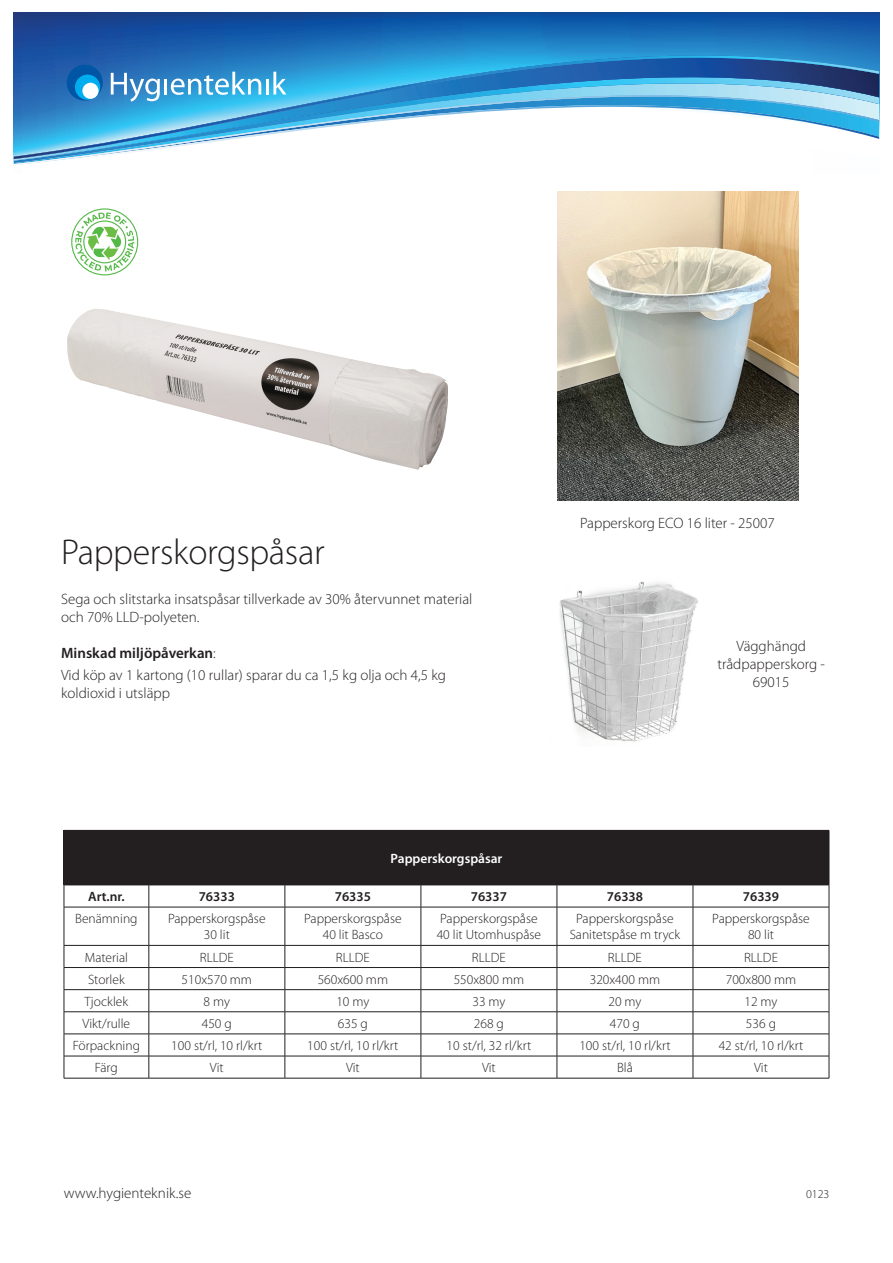
<style>
.page{position:relative;width:893px;height:1263px;background:#fff}
.page>*{position:absolute;margin:0;border:0;box-sizing:border-box;transform-origin:0 0}
.t1{font:300 36px "Myriad Pro";letter-spacing:-.01em;color:#231f20}
.Brödtext_10{font:300 15px/18px "Myriad Pro";color:#231f20}
.Brödtext_10-2{font:600 15px "Myriad Pro";color:#231f20}
.t2{font:300 13.5px/16.2px "Myriad Pro";color:#231f20;text-align:center}
.t3{font:600 13.5px "Myriad Pro";color:#231f20}
.t4{font:600 13.5px "Myriad Pro";color:#fff}
.t5{font:300 12px "Myriad Pro";color:#231f20}
.s1{font-weight:300}
</style>
<div class="page">
<svg style="left:14px;top:12px;width:865px;height:25px;background:#1254a2"></svg>
<svg style="left:14px;top:37px;width:865px;height:124px;background:#3381c1"></svg>
<svg style="left:14px;top:56px;width:865px;height:103px"></svg>
<div style="left:67px;top:65px;width:36px;height:36px;background:#0155a5;border-radius:50%"></div>
<div style="left:75px;top:75px;width:25px;height:25px;background:#00aeef;border-radius:50%"></div>
<svg style="left:111px;top:73px;width:49px;height:29px"></svg>
<hr style="left:164px;top:79px;width:3px;height:16px;background:#fff">
<svg style="left:171px;top:72px;width:90px;height:23px"></svg>
<hr style="left:266px;top:79px;width:3px;height:16px;background:#fff">
<svg style="left:273px;top:72px;width:13px;height:23px"></svg>
<div style="left:82px;top:83px;width:17px;height:16px;background:#fff;border-radius:50%"></div>
<img style="left:67px;top:309px;width:381px;height:161px">
<div style="left:71px;top:208px;width:67px;height:67px;border:1px solid #54b947;border-radius:50%"></div>
<svg style="left:75px;top:212px;width:59px;height:60px"></svg>
<img style="left:557px;top:191px;width:241px;height:309px">
<img style="left:559px;top:581px;width:139px;height:161px">
<div style="left:64px;top:830px;width:765px;height:55px;background:#231f20"></div>
<hr style="left:829px;top:830px;width:1px;height:55px;background:#231f20">
<hr style="left:64px;top:885px;width:85px;height:1px;background:#231f20">
<svg style="left:64px;top:885px;width:1px;height:22px"></svg>
<hr style="left:149px;top:885px;width:136px;height:1px;background:#231f20">
<svg style="left:149px;top:885px;width:1px;height:22px"></svg>
<hr style="left:285px;top:885px;width:136px;height:1px;background:#231f20">
<svg style="left:285px;top:885px;width:1px;height:22px"></svg>
<hr style="left:421px;top:885px;width:136px;height:1px;background:#231f20">
<svg style="left:421px;top:885px;width:1px;height:22px"></svg>
<hr style="left:557px;top:885px;width:136px;height:1px;background:#231f20">
<svg style="left:557px;top:885px;width:1px;height:22px"></svg>
<hr style="left:693px;top:885px;width:136px;height:1px;background:#231f20">
<svg style="left:693px;top:885px;width:1px;height:22px"></svg>
<svg style="left:829px;top:885px;width:1px;height:22px"></svg>
<hr style="left:64px;top:907px;width:85px;height:1px;background:#231f20">
<hr style="left:64px;top:907px;width:1px;height:38px;background:#231f20">
<hr style="left:149px;top:907px;width:136px;height:1px;background:#231f20">
<hr style="left:149px;top:907px;width:1px;height:38px;background:#231f20">
<hr style="left:285px;top:907px;width:136px;height:1px;background:#231f20">
<hr style="left:285px;top:907px;width:1px;height:38px;background:#231f20">
<hr style="left:421px;top:907px;width:136px;height:1px;background:#231f20">
<hr style="left:421px;top:907px;width:1px;height:38px;background:#231f20">
<hr style="left:557px;top:907px;width:136px;height:1px;background:#231f20">
<hr style="left:557px;top:907px;width:1px;height:38px;background:#231f20">
<hr style="left:693px;top:907px;width:136px;height:1px;background:#231f20">
<hr style="left:693px;top:907px;width:1px;height:38px;background:#231f20">
<hr style="left:829px;top:907px;width:1px;height:38px;background:#231f20">
<hr style="left:64px;top:945px;width:85px;height:1px;background:#231f20">
<hr style="left:149px;top:945px;width:136px;height:1px;background:#231f20">
<hr style="left:285px;top:945px;width:136px;height:1px;background:#231f20">
<hr style="left:421px;top:945px;width:136px;height:1px;background:#231f20">
<hr style="left:557px;top:945px;width:136px;height:1px;background:#231f20">
<hr style="left:693px;top:945px;width:136px;height:1px;background:#231f20">
<hr style="left:64px;top:967px;width:85px;height:1px;background:#231f20">
<hr style="left:149px;top:967px;width:136px;height:1px;background:#231f20">
<hr style="left:285px;top:967px;width:136px;height:1px;background:#231f20">
<hr style="left:421px;top:967px;width:136px;height:1px;background:#231f20">
<hr style="left:557px;top:967px;width:136px;height:1px;background:#231f20">
<hr style="left:693px;top:967px;width:136px;height:1px;background:#231f20">
<hr style="left:64px;top:989px;width:85px;height:1px;background:#231f20">
<hr style="left:149px;top:989px;width:136px;height:1px;background:#231f20">
<hr style="left:285px;top:989px;width:136px;height:1px;background:#231f20">
<hr style="left:421px;top:989px;width:136px;height:1px;background:#231f20">
<hr style="left:557px;top:989px;width:136px;height:1px;background:#231f20">
<hr style="left:693px;top:989px;width:136px;height:1px;background:#231f20">
<hr style="left:64px;top:1011px;width:85px;height:1px;background:#231f20">
<hr style="left:149px;top:1011px;width:136px;height:1px;background:#231f20">
<hr style="left:285px;top:1011px;width:136px;height:1px;background:#231f20">
<hr style="left:421px;top:1011px;width:136px;height:1px;background:#231f20">
<hr style="left:557px;top:1011px;width:136px;height:1px;background:#231f20">
<hr style="left:693px;top:1011px;width:136px;height:1px;background:#231f20">
<hr style="left:64px;top:1034px;width:85px;height:1px;background:#231f20">
<hr style="left:149px;top:1034px;width:136px;height:1px;background:#231f20">
<hr style="left:285px;top:1034px;width:136px;height:1px;background:#231f20">
<hr style="left:421px;top:1034px;width:136px;height:1px;background:#231f20">
<hr style="left:557px;top:1034px;width:136px;height:1px;background:#231f20">
<hr style="left:693px;top:1034px;width:136px;height:1px;background:#231f20">
<hr style="left:64px;top:1056px;width:85px;height:1px;background:#231f20">
<svg style="left:64px;top:945px;width:1px;height:133px"></svg>
<hr style="left:149px;top:1056px;width:136px;height:1px;background:#231f20">
<svg style="left:149px;top:945px;width:1px;height:133px"></svg>
<hr style="left:285px;top:1056px;width:136px;height:1px;background:#231f20">
<svg style="left:285px;top:945px;width:1px;height:133px"></svg>
<hr style="left:421px;top:1056px;width:136px;height:1px;background:#231f20">
<svg style="left:421px;top:945px;width:1px;height:133px"></svg>
<hr style="left:557px;top:1056px;width:136px;height:1px;background:#231f20">
<svg style="left:557px;top:945px;width:1px;height:133px"></svg>
<hr style="left:693px;top:1056px;width:136px;height:1px;background:#231f20">
<svg style="left:693px;top:945px;width:1px;height:133px"></svg>
<svg style="left:829px;top:945px;width:1px;height:133px"></svg>
<hr style="left:64px;top:1078px;width:85px;height:1px;background:#231f20">
<hr style="left:149px;top:1078px;width:136px;height:1px;background:#231f20">
<hr style="left:285px;top:1078px;width:136px;height:1px;background:#231f20">
<hr style="left:421px;top:1078px;width:136px;height:1px;background:#231f20">
<hr style="left:557px;top:1078px;width:136px;height:1px;background:#231f20">
<hr style="left:693px;top:1078px;width:136px;height:1px;background:#231f20">
<p class="t1" style="left:61px;top:530px;width:265px">Papperskorgspåsar</p>
<p class="Brödtext_10" style="left:61px;top:589px;width:413px">Sega och slitstarka insatspåsar tillverkade av 30% återvunnet material och 70% LLD-polyeten.</p>
<p class="Brödtext_10-2" style="left:61px;top:643px;width:156px">Minskad miljöpåverkan<span class="s1">:</span></p>
<p class="Brödtext_10" style="left:61px;top:666px;width:387px">Vid köp av 1 kartong (10 rullar) sparar du ca 1,5 kg olja och 4,5 kg koldioxid i utsläpp</p>
<p class="t4" style="left:391px;top:850px;width:113px">Papperskorgspåsar</p>
<p class="Brödtext_10" style="left:580px;top:513px;width:196px">Papperskorg ECO 16 liter - 25007</p>
<p class="Brödtext_10" style="left:717px;top:637px;width:109px;text-align:center">Vägghängd trådpapperskorg -<br>69015</p>
<p class="t3" style="left:88px;top:888px;width:38px">Art.nr.</p>
<p class="t3" style="left:199px;top:888px;width:38px">76333</p>
<p class="t3" style="left:335px;top:888px;width:38px">76335</p>
<p class="t3" style="left:471px;top:888px;width:38px">76337</p>
<p class="t3" style="left:607px;top:888px;width:38px">76338</p>
<p class="t3" style="left:743px;top:888px;width:38px">76339</p>
<p class="t2" style="left:75px;top:910px;width:64px">Benämning</p>
<p class="t2" style="left:168px;top:910px;width:99px">Papperskorgspåse<br>30 lit</p>
<p class="t2" style="left:304px;top:910px;width:99px">Papperskorgspåse<br>40 lit Basco</p>
<p class="t2" style="left:437px;top:910px;width:106px;text-align:left">Papperskorgspåse<br>40 lit Utomhuspåse</p>
<p class="t2" style="left:570px;top:910px;width:112px">Papperskorgspåse<br>Sanitetspåse m tryck</p>
<p class="t2" style="left:712px;top:910px;width:99px">Papperskorgspåse<br>80 lit</p>
<p class="t2" style="left:85px;top:949px;width:45px">Material</p>
<p class="t2" style="left:200px;top:949px;width:35px">RLLDE</p>
<p class="t2" style="left:336px;top:949px;width:35px">RLLDE</p>
<p class="t2" style="left:472px;top:949px;width:35px">RLLDE</p>
<p class="t2" style="left:608px;top:949px;width:35px">RLLDE</p>
<p class="t2" style="left:744px;top:949px;width:35px">RLLDE</p>
<p class="t2" style="left:88px;top:971px;width:38px">Storlek</p>
<p class="t2" style="left:182px;top:971px;width:72px">510x570 mm</p>
<p class="t2" style="left:318px;top:971px;width:72px">560x600 mm</p>
<p class="t2" style="left:454px;top:971px;width:72px">550x800 mm</p>
<p class="t2" style="left:590px;top:971px;width:72px">320x400 mm</p>
<p class="t2" style="left:726px;top:971px;width:72px">700x800 mm</p>
<p class="t2" style="left:85px;top:993px;width:45px">Tjocklek</p>
<p class="t2" style="left:204px;top:993px;width:28px">8 my</p>
<p class="t2" style="left:336px;top:993px;width:34px">10 my</p>
<p class="t2" style="left:472px;top:993px;width:34px">33 my</p>
<p class="t2" style="left:608px;top:993px;width:34px">20 my</p>
<p class="t2" style="left:744px;top:993px;width:34px">12 my</p>
<p class="t2" style="left:83px;top:1015px;width:49px">Vikt/rulle</p>
<p class="t2" style="left:202px;top:1015px;width:32px">450 g</p>
<p class="t2" style="left:338px;top:1015px;width:32px">635 g</p>
<p class="t2" style="left:474px;top:1015px;width:32px">268 g</p>
<p class="t2" style="left:610px;top:1015px;width:32px">470 g</p>
<p class="t2" style="left:746px;top:1015px;width:32px">536 g</p>
<p class="t2" style="left:73px;top:1037px;width:69px">Förpackning</p>
<p class="t2" style="left:171px;top:1037px;width:93px">100 st/rl, 10 rl/krt</p>
<p class="t2" style="left:307px;top:1037px;width:93px">100 st/rl, 10 rl/krt</p>
<p class="t2" style="left:447px;top:1037px;width:86px">10 st/rl, 32 rl/krt</p>
<p class="t2" style="left:579px;top:1037px;width:93px">100 st/rl, 10 rl/krt</p>
<p class="t2" style="left:719px;top:1037px;width:86px">42 st/rl, 10 rl/krt</p>
<p class="t2" style="left:95px;top:1059px;width:24px">Färg</p>
<p class="t2" style="left:210px;top:1059px;width:15px">Vit</p>
<p class="t2" style="left:346px;top:1059px;width:15px">Vit</p>
<p class="t2" style="left:482px;top:1059px;width:15px">Vit</p>
<p class="t2" style="left:617px;top:1059px;width:17px">Blå</p>
<p class="t2" style="left:754px;top:1059px;width:15px">Vit</p>
<p class="Brödtext_10" style="left:64px;top:1183px;width:129px">www.hygienteknik.se</p>
<p class="t5" style="left:806px;top:1186px;width:25px">0123</p>
</div>
